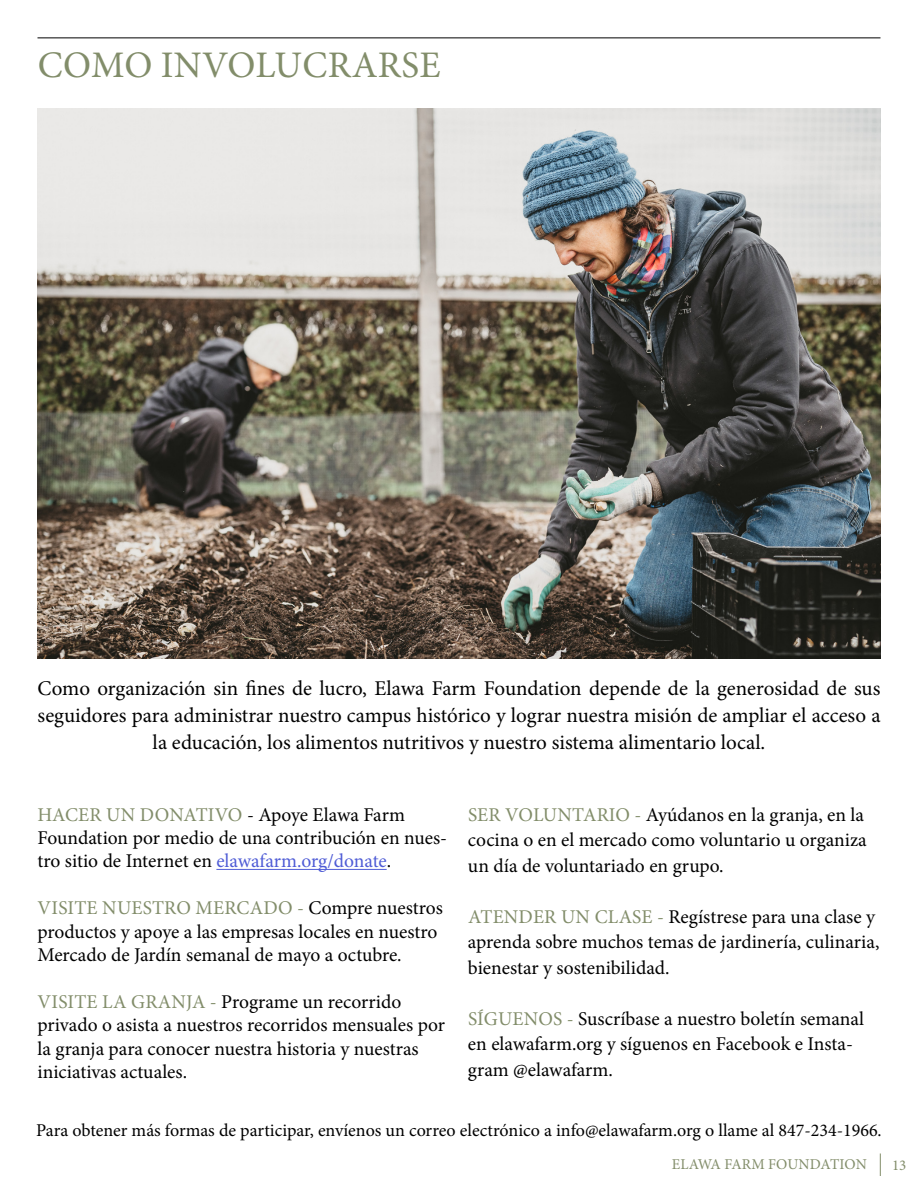
<style>
.page{position:relative;width:918px;height:1188px;background:#fff}
.page>*{position:absolute;margin:0;border:0;box-sizing:border-box;transform-origin:0 0}
.t1{font:37.5px "Minion Pro";letter-spacing:.01em;color:#828d6a}
.t2{font:21px/27px "Minion Pro";color:#000;text-align:center}
.t3{font:19.5px/23.4px "Minion Pro";color:#000}
.t4{font:18px "Minion Pro";color:#000}
.t5{font:15px "Minion Pro";color:#828d6a}
.s1{color:#828d6a}
.s2{color:#4f5cd6}
</style>
<div class="page">
<svg style="left:880px;top:1154px;width:1px;height:22px"></svg>
<img style="left:38px;top:108px;width:842px;height:550px">
<hr style="left:216px;top:869px;width:171px;height:1px;background:#4f5cd6">
<hr style="left:38px;top:38px;width:842px;height:1px;background:#000">
<p class="t1" style="left:38px;top:39px;width:404px">COMO INVOLUCRARSE</p>
<p class="t2" style="left:38px;top:675px;width:845px">Como organización sin fines de lucro, Elawa Farm Foundation depende de la generosidad de sus seguidores para administrar nuestro campus histórico y lograr nuestra misión de ampliar el acceso a la educación, los alimentos nutritivos y nuestro sistema alimentario local.</p>
<p class="t3" style="left:38px;top:803px;width:411px"><span class="s1">HACER UN DONATIVO</span> - Apoye Elawa Farm<br>Foundation por medio de una contribución en nues&shy;tro sitio de Internet en <span class="s2">elawafarm.org/donate</span>.</p>
<p class="t3" style="left:38px;top:896px;width:407px"><span class="s1">VISITE NUESTRO MERCADO -</span> Compre nuestros productos y apoye a las empresas locales en nuestro<br>Mercado de Jardín semanal de mayo a octubre.</p>
<p class="t3" style="left:38px;top:990px;width:409px"><span class="s1">VISITE LA GRANJA -</span> Programe un recorrido privado o asista a nuestros recorridos mensuales por la granja para conocer nuestra historia y nuestras iniciativas actuales.</p>
<p class="t3" style="left:468px;top:802px;width:400px;line-height:25.5px"><span class="s1">SER VOLUNTARIO -</span> Ayúdanos en la granja, en la cocina o en el mercado como voluntario u organiza un día de voluntariado en grupo.</p>
<p class="t3" style="left:468px;top:904px;width:413px;line-height:25.5px"><span class="s1">ATENDER UN CLASE -</span> Regístrese para una clase y aprenda sobre muchos temas de jardinería, culinaria, bienestar y sostenibilidad.</p>
<p class="t3" style="left:468px;top:1006px;width:398px;line-height:25.5px"><span class="s1">SÍGUENOS -</span> Suscríbase a nuestro boletín semanal en elawafarm.org y síguenos en Facebook e Insta&shy;gram @elawafarm.</p>
<p class="t4" style="left:36px;top:1118px;width:847px">Para obtener más formas de participar, envíenos un correo electrónico a info@elawafarm.org o llame al 847-234-1966.</p>
<p class="t5" style="left:672px;top:1155px;width:197px">ELAWA FARM FOUNDATION</p>
<p class="t5" style="left:892px;top:1155px;width:16px">13</p>
</div>
